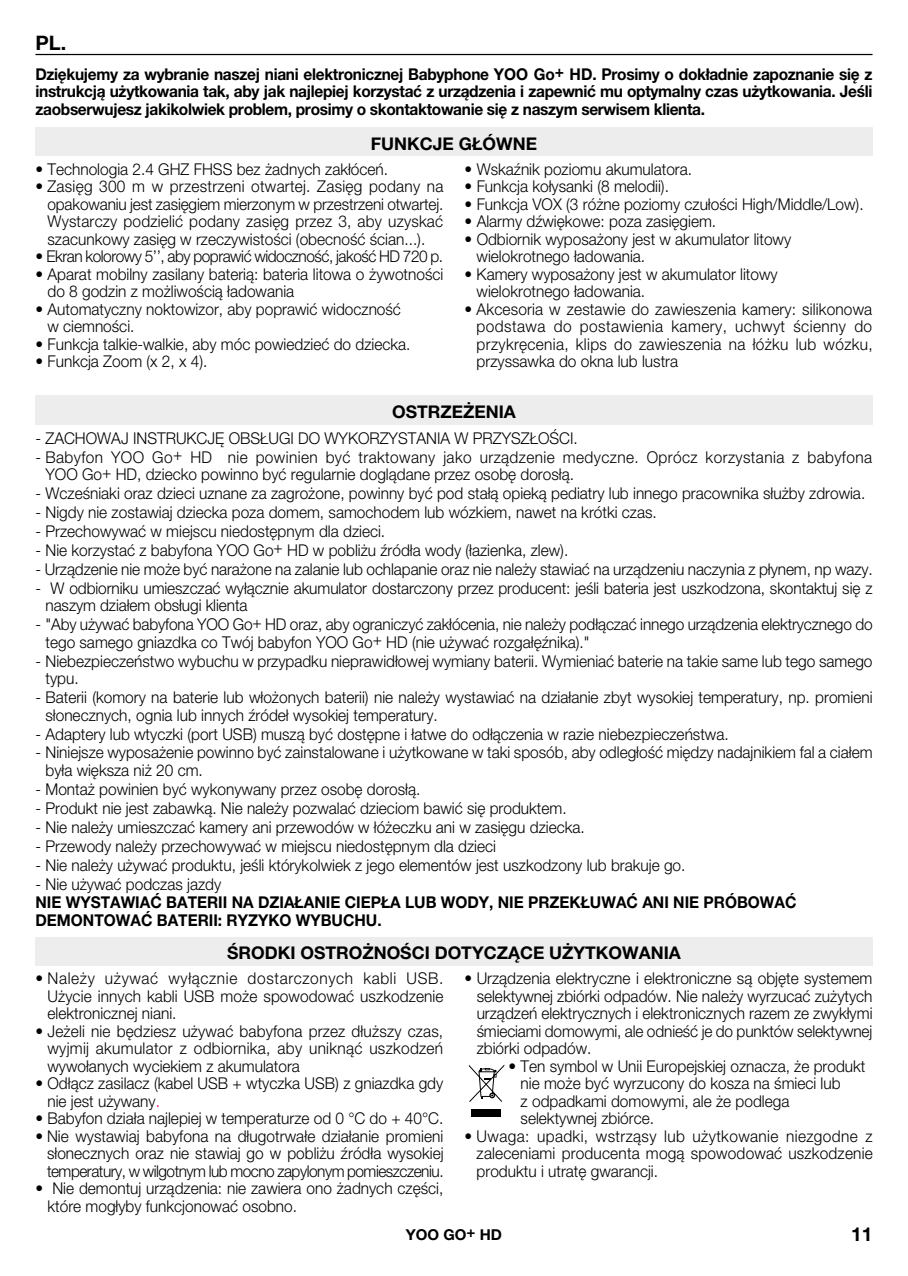
<style>
.page{position:relative;width:908px;height:1276px;background:#fff}
.page>*{position:absolute;margin:0;border:0;box-sizing:border-box;transform-origin:0 0}
.t1{font:700 20px "Helvetica Neue LT Pro";color:#000}
.t2{font:700 19.25px "Helvetica Neue LT Pro";color:#000}
.t3{font:700 17.5px "Helvetica Neue LT Pro";color:#000}
.t4{font:300 16.25px/17.5px "Helvetica Neue LT Pro";color:#000;scale:.95 1}
.t5{font:700 16.25px/17.5px "Helvetica Neue LT Pro";color:#000;text-align:justify;scale:.95 1}
.t6{font:300 16.25px/17.5px "Helvetica Neue LT Pro";letter-spacing:.025em;color:#000;scale:.95 1}
.t7{font:300 16.25px "Helvetica Neue LT Pro";letter-spacing:-.03em;color:#000;scale:.95 1}
.t8{font:700 15px "Helvetica Neue LT Pro";color:#000}
.s1{color:#e6007d}
</style>
<div class="page">
<hr style="left:35px;top:54px;width:837px;height:1px;background:#000">
<div style="left:35px;top:395px;width:837px;height:30px;background:#ededed"></div>
<div style="left:35px;top:937px;width:837px;height:28px;background:#ededed"></div>
<div style="left:471px;top:1109px;width:29px;height:7px;background:#000"></div>
<svg style="left:468px;top:1065px;width:36px;height:37px"></svg>
<div style="left:35px;top:128px;width:837px;height:28px;background:#ededed"></div>
<p class="t1" style="left:35px;top:30px;width:32px">PL.</p>
<p class="t5" style="left:35px;top:65px;width:882px">Dziękujemy za wybranie naszej niani elektronicznej Babyphone YOO Go+ HD. Prosimy o dokładnie zapoznanie się z instrukcją użytkowania tak, aby jak najlepiej korzystać z urządzenia i zapewnić mu optymalny czas użytkowania. Jeśli zaobserwujesz jakikolwiek problem, prosimy o skontaktowanie się z naszym serwisem klienta.</p>
<p class="t3" style="left:371px;top:133px;width:167px">FUNKCJE GŁÓWNE</p>
<p class="t4" style="left:35px;top:160px;width:372px">• Technologia 2.4 GHZ FHSS bez żadnych zakłóceń.</p>
<p class="t4" style="left:47px;top:177px;width:418px;text-align:justify;text-indent:-12px">• Zasięg 300 m w przestrzeni otwartej. Zasięg podany na opakowaniu jest zasięgiem mierzonym w przestrzeni otwartej.<br>Wystarczy podzielić podany zasięg przez 3, aby uzyskać szacunkowy zasięg w rzeczywistości (obecność ścian...).</p>
<p class="t7" style="left:35px;top:246px;width:430px">• Ekran kolorowy 5’’, aby poprawić widoczność, jakość HD 720 p.</p>
<p class="t4" style="left:47px;top:265px;width:418px;text-indent:-12px">• Aparat mobilny zasilany baterią: bateria litowa o żywotności do 8 godzin z możliwością ładowania</p>
<p class="t4" style="left:47px;top:300px;width:373px;text-indent:-12px">• Automatyczny noktowizor, aby poprawić widoczność w ciemności.</p>
<p class="t4" style="left:35px;top:335px;width:396px">• Funkcja talkie-walkie, aby móc powiedzieć do dziecka.</p>
<p class="t4" style="left:35px;top:352px;width:182px">• Funkcja Zoom (x 2, x 4).</p>
<p class="t4" style="left:464px;top:160px;width:241px">• Wskaźnik poziomu akumulatora.</p>
<p class="t4" style="left:464px;top:177px;width:216px">• Funkcja kołysanki (8 melodii).</p>
<p class="t4" style="left:464px;top:195px;width:421px">• Funkcja VOX (3 różne poziomy czułości High/Middle/Low).</p>
<p class="t4" style="left:464px;top:212px;width:266px">• Alarmy dźwiękowe: poza zasięgiem.</p>
<p class="t4" style="left:476px;top:230px;width:332px;text-indent:-12px">• Odbiornik wyposażony jest w akumulator litowy wielokrotnego ładowania.</p>
<p class="t4" style="left:476px;top:265px;width:318px;text-indent:-12px">• Kamery wyposażony jest w akumulator litowy wielokrotnego ładowania.</p>
<p class="t4" style="left:476px;top:300px;width:418px;text-align:justify;text-indent:-12px">• Akcesoria w zestawie do zawieszenia kamery: silikonowa podstawa do postawienia kamery, uchwyt ścienny do przykręcenia, klips do zawieszenia na łóżku lub wózku, przyssawka do okna lub lustra</p>
<p class="t3" style="left:392px;top:401px;width:125px">OSTRZEŻENIA</p>
<p class="t4" style="left:35px;top:429px;width:572px">- ZACHOWAJ INSTRUKCJĘ OBSŁUGI DO WYKORZYSTANIA W PRZYSZŁOŚCI.</p>
<p class="t6" style="left:45px;top:448px;width:871px;text-indent:-10px">- Babyfon YOO Go+ HD nie powinien być traktowany jako urządzenie medyczne. Oprócz korzystania z babyfona<br>YOO Go+ HD, dziecko powinno być regularnie doglądane przez osobę dorosłą.</p>
<p class="t4" style="left:35px;top:484px;width:874px">- Wcześniaki oraz dzieci uznane za zagrożone, powinny być pod stałą opieką pediatry lub innego pracownika służby zdrowia.</p>
<p class="t4" style="left:35px;top:503px;width:655px">- Nigdy nie zostawiaj dziecka poza domem, samochodem lub wózkiem, nawet na krótki czas.</p>
<p class="t4" style="left:35px;top:522px;width:369px">- Przechowywać w miejscu niedostępnym dla dzieci.</p>
<p class="t4" style="left:35px;top:541px;width:562px">- Nie korzystać z babyfona YOO Go+ HD w pobliżu źródła wody (łazienka, zlew).</p>
<p class="t4" style="left:35px;top:560px;width:882px">- Urządzenie nie może być narażone na zalanie lub ochlapanie oraz nie należy stawiać na urządzeniu naczynia z płynem, np wazy.</p>
<p class="t4" style="left:45px;top:579px;width:871px;text-indent:-10px">- W odbiorniku umieszczać wyłącznie akumulator dostarczony przez producent: jeśli bateria jest uszkodzona, skontaktuj się z naszym działem obsługi klienta</p>
<p class="t4" style="left:45px;top:615px;width:871px;text-indent:-10px">- "Aby używać babyfona YOO Go+ HD oraz, aby ograniczyć zakłócenia, nie należy podłączać innego urządzenia elektrycznego do tego samego gniazdka co Twój babyfon YOO Go+ HD (nie używać rozgałęźnika)."</p>
<p class="t4" style="left:45px;top:652px;width:871px;text-indent:-10px">- Niebezpieczeństwo wybuchu w przypadku nieprawidłowej wymiany baterii. Wymieniać baterie na takie same lub tego samego typu.</p>
<p class="t4" style="left:45px;top:688px;width:871px;text-indent:-10px">- Baterii (komory na baterie lub włożonych baterii) nie należy wystawiać na działanie zbyt wysokiej temperatury, np. promieni słonecznych, ognia lub innych źródeł wysokiej temperatury.</p>
<p class="t4" style="left:35px;top:724px;width:731px">- Adaptery lub wtyczki (port USB) muszą być dostępne i łatwe do odłączenia w razie niebezpieczeństwa.</p>
<p class="t4" style="left:45px;top:743px;width:871px;text-indent:-10px">- Niniejsze wyposażenie powinno być zainstalowane i użytkowane w taki sposób, aby odległość między nadajnikiem fal a ciałem była większa niż 20 cm.</p>
<p class="t4" style="left:35px;top:780px;width:406px">- Montaż powinien być wykonywany przez osobę dorosłą.</p>
<p class="t4" style="left:35px;top:799px;width:560px">- Produkt nie jest zabawką. Nie należy pozwalać dzieciom bawić się produktem.</p>
<p class="t4" style="left:35px;top:818px;width:579px">- Nie należy umieszczać kamery ani przewodów w łóżeczku ani w zasięgu dziecka.</p>
<p class="t4" style="left:35px;top:837px;width:486px">- Przewody należy przechowywać w miejscu niedostępnym dla dzieci</p>
<p class="t4" style="left:35px;top:855px;width:685px">- Nie należy używać produktu, jeśli którykolwiek z jego elementów jest uszkodzony lub brakuje go.</p>
<p class="t4" style="left:35px;top:874px;width:197px">- Nie używać podczas jazdy</p>
<p class="t5" style="left:35px;top:893px;width:802px">NIE WYSTAWIAĆ BATERII NA DZIAŁANIE CIEPŁA LUB WODY, NIE PRZEKŁUWAĆ ANI NIE PRÓBOWAĆ<br>DEMONTOWAĆ BATERII: RYZYKO WYBUCHU.</p>
<p class="t3" style="left:227px;top:942px;width:455px">ŚRODKI OSTROŻNOŚCI DOTYCZĄCE UŻYTKOWANIA</p>
<p class="t4" style="left:47px;top:969px;width:418px;text-align:justify;text-indent:-12px">• Należy używać wyłącznie dostarczonych kabli USB.<br>Użycie innych kabli USB może spowodować uszkodzenie elektronicznej niani.</p>
<p class="t4" style="left:47px;top:1022px;width:418px;text-align:justify;text-indent:-12px">• Jeżeli nie będziesz używać babyfona przez dłuższy czas, wyjmij akumulator z odbiornika, aby uniknąć uszkodzeń wywołanych wyciekiem z akumulatora</p>
<p class="t4" style="left:47px;top:1074px;width:418px;text-indent:-12px">• Odłącz zasilacz (kabel USB + wtyczka USB) z gniazdka gdy nie jest używany<span class="s1">.</span></p>
<p class="t4" style="left:35px;top:1109px;width:430px">• Babyfon działa najlepiej w temperaturze od 0 °C do + 40°C.</p>
<p class="t4" style="left:47px;top:1127px;width:419px;text-align:justify;text-indent:-12px">• Nie wystawiaj babyfona na długotrwałe działanie promieni słonecznych oraz nie stawiaj go w pobliżu źródła wysokiej temperatury, w wilgotnym lub mocno zapylonym pomieszczeniu.</p>
<p class="t4" style="left:47px;top:1179px;width:418px;text-indent:-12px">• Nie demontuj urządzenia: nie zawiera ono żadnych części, które mogłyby funkcjonować osobno.</p>
<p class="t4" style="left:476px;top:969px;width:418px;text-align:justify;text-indent:-12px">• Urządzenia elektryczne i elektroniczne są objęte systemem selektywnej zbiórki odpadów. Nie należy wyrzucać zużytych urządzeń elektrycznych i elektronicznych razem ze zwykłymi śmieciami domowymi, ale odnieść je do punktów selektywnej zbiórki odpadów.</p>
<p class="t4" style="left:520px;top:1057px;width:364px;text-indent:-12px">• Ten symbol w Unii Europejskiej oznacza, że produkt nie może być wyrzucony do kosza na śmieci lub<br>z odpadkami domowymi, ale że podlega selektywnej zbiórce.</p>
<p class="t4" style="left:476px;top:1127px;width:418px;text-align:justify;text-indent:-12px">• Uwaga: upadki, wstrząsy lub użytkowanie niezgodne z zaleceniami producenta mogą spowodować uszkodzenie produktu i utratę gwarancji.</p>
<p class="t8" style="left:406px;top:1225px;width:97px">YOO GO+ HD</p>
<p class="t2" style="left:850px;top:1221px;width:23px">11</p>
</div>
